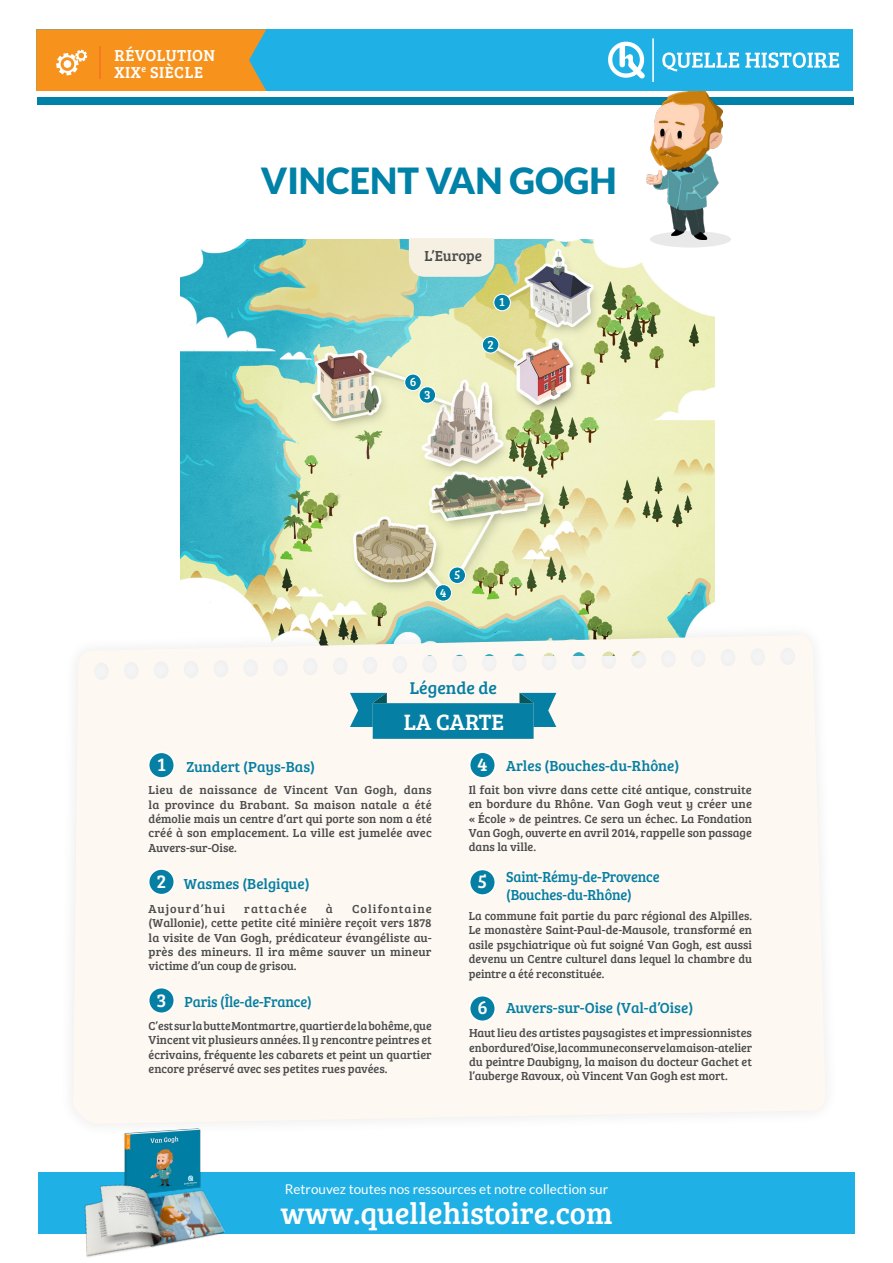
<style>
.page{position:relative;width:893px;height:1263px;background:#fff}
.page>*{position:absolute;margin:0;border:0;box-sizing:border-box;transform-origin:0 0}
.t1{font:900 36px "Lato";color:#0081a8}
.t2{font:30.6px "Bree Serif";color:#fff}
.t3{font:22.95px "Bree Serif";color:#fff}
.t4{font:19.2px "Bree Serif";color:#fff}
.t5{font:17.55px "Bree Serif";color:#057fa3}
.t6{font:16.35px "Bree Serif";letter-spacing:.03em;color:#fff}
.t7{font:15px "Bree Serif";color:#057fa3}
.t8{font:15px "Bree Serif";color:#057fa3;scale:.95 1}
.t9{font:15px "Bree Serif";color:#4b4c4d}
.t10{font:13.5px "Lato";color:#fff}
.t11{font:12.45px "Bree Serif";color:#fff}
.t12{font:12px/14.4px "Bree Serif";color:#4b4c4d;text-align:justify}
.t13{font:12px "Bree Serif";letter-spacing:.09em;color:#4b4c4d}
</style>
<div class="page">
<img style="left:180px;top:239px;width:534px;height:382px">
<div style="left:59px;top:621px;width:780px;height:517px;background:#231f20;opacity:.1"></div>
<div style="left:73px;top:635px;width:753px;height:489px;background:#fef8f2"></div>
<div style="left:409px;top:238px;width:85px;height:39px;background:#f5f0e2"></div>
<div style="left:494px;top:294px;width:16px;height:17px;background:#0081a8;border-radius:50%"></div>
<div style="left:493px;top:294px;width:18px;height:17px;border:1px solid #fff;border-radius:50%"></div>
<div style="left:482px;top:336px;width:17px;height:17px;background:#0081a8;border-radius:50%"></div>
<div style="left:482px;top:336px;width:17px;height:18px;border:1px solid #fff;border-radius:50%"></div>
<div style="left:419px;top:387px;width:17px;height:16px;background:#0081a8;border-radius:50%"></div>
<div style="left:418px;top:386px;width:18px;height:18px;border:1px solid #fff;border-radius:50%"></div>
<div style="left:435px;top:585px;width:17px;height:16px;background:#0081a8;border-radius:50%"></div>
<div style="left:434px;top:584px;width:18px;height:18px;border:1px solid #fff;border-radius:50%"></div>
<div style="left:449px;top:567px;width:17px;height:16px;background:#0081a8;border-radius:50%"></div>
<div style="left:448px;top:566px;width:18px;height:18px;border:1px solid #fff;border-radius:50%"></div>
<div style="left:405px;top:374px;width:16px;height:17px;background:#0081a8;border-radius:50%"></div>
<div style="left:404px;top:373px;width:18px;height:18px;border:1px solid #fff;border-radius:50%"></div>
<div style="left:37px;top:97px;width:816px;height:7px;background:#0081a8"></div>
<div style="left:650px;top:231px;width:81px;height:17px;background:#e9e9e9;border-radius:50%"></div>
<div style="left:38px;top:1172px;width:817px;height:62px;background:#1fb0e6"></div>
<img style="left:646px;top:91px;width:77px;height:149px">
<img style="left:113px;top:1118px;width:100px;height:21px">
<img style="left:84px;top:1139px;width:141px;height:118px">
<svg style="left:350px;top:693px;width:206px;height:46px"></svg>
<div style="left:149px;top:752px;width:25px;height:26px;background:#057fa3;border-radius:50%"></div>
<div style="left:148px;top:751px;width:27px;height:28px;border:2px solid #fff;border-radius:50%"></div>
<div style="left:149px;top:869px;width:25px;height:26px;background:#057fa3;border-radius:50%"></div>
<div style="left:148px;top:868px;width:27px;height:27px;border:2px solid #fff;border-radius:50%"></div>
<div style="left:149px;top:987px;width:25px;height:26px;background:#057fa3;border-radius:50%"></div>
<div style="left:148px;top:987px;width:27px;height:27px;border:2px solid #fff;border-radius:50%"></div>
<div style="left:470px;top:752px;width:25px;height:26px;background:#057fa3;border-radius:50%"></div>
<div style="left:469px;top:751px;width:27px;height:28px;border:2px solid #fff;border-radius:50%"></div>
<div style="left:470px;top:869px;width:25px;height:26px;background:#057fa3;border-radius:50%"></div>
<div style="left:469px;top:868px;width:27px;height:28px;border:2px solid #fff;border-radius:50%"></div>
<div style="left:470px;top:996px;width:25px;height:25px;background:#057fa3;border-radius:50%"></div>
<div style="left:469px;top:995px;width:27px;height:27px;border:2px solid #fff;border-radius:50%"></div>
<div style="left:36px;top:29px;width:817px;height:62px;background:#1fb0e6"></div>
<svg style="left:662px;top:52px;width:177px;height:19px"></svg>
<svg style="left:608px;top:41px;width:37px;height:38px"></svg>
<hr style="left:652px;top:38px;width:2px;height:44px;background:#fff">
<svg style="left:36px;top:29px;width:230px;height:62px;background:#ee962a"></svg>
<hr style="left:99px;top:47px;width:2px;height:32px;background:#f47921">
<p class="t6" style="left:115px;top:43px;width:102px">RÉVOLUTION</p>
<p class="t6" style="left:115px;top:60px;width:90px">XIX<sup>e</sup> SIÈCLE</p>
<p class="t1" style="left:261px;top:159px;width:357px">VINCENT VAN GOGH</p>
<p class="t9" style="left:424px;top:245px;width:59px">L’Europe</p>
<p class="t11" style="left:499px;top:293px;width:7px">1</p>
<p class="t11" style="left:410px;top:373px;width:8px">6</p>
<p class="t11" style="left:424px;top:385px;width:8px">3</p>
<p class="t11" style="left:487px;top:335px;width:8px">2</p>
<p class="t11" style="left:440px;top:583px;width:8px">4</p>
<p class="t11" style="left:454px;top:566px;width:8px">5</p>
<p class="t5" style="left:410px;top:675px;width:89px">Légende de</p>
<p class="t3" style="left:404px;top:705px;width:102px">LA CARTE</p>
<p class="t4" style="left:157px;top:750px;width:10px">1</p>
<p class="t12" style="left:149px;top:782px;width:285px">Lieu de naissance de Vincent Van Gogh, dans la province du Brabant. Sa maison natale a été démolie mais un centre d’art qui porte son nom a été créé à son emplacement. La ville est jumelée avec Auvers-sur-Oise.</p>
<p class="t7" style="left:186px;top:756px;width:130px">Zundert (Pays-Bas)</p>
<p class="t4" style="left:157px;top:867px;width:11px">2</p>
<p class="t7" style="left:184px;top:872px;width:127px">Wasmes (Belgique)</p>
<p class="t13" style="left:149px;top:900px;width:78px">Aujourd’hui</p>
<p class="t13" style="left:244px;top:900px;width:64px">rattachée</p>
<p class="t12" style="left:326px;top:901px;width:9px">à</p>
<p class="t12" style="left:149px;top:901px;width:285px;text-indent:203px">Colifontaine (Wallonie), cette petite cité minière reçoit vers 1878 la visite de Van Gogh, prédicateur évangéliste au&shy;près des mineurs. Il ira même sauver un mineur victime d’un coup de grisou.</p>
<p class="t4" style="left:156px;top:986px;width:12px">3</p>
<p class="t8" style="left:185px;top:991px;width:136px">Paris (Île-de-France)</p>
<p class="t12" style="left:149px;top:1018px;width:285px">C’est sur la butte Montmartre, quartier de la bohême, que Vincent vit plusieurs années. Il y rencontre peintres et écrivains, fréquente les cabarets et peint un quartier encore préservé avec ses petites rues pavées.</p>
<p class="t4" style="left:477px;top:750px;width:12px">4</p>
<p class="t12" style="left:469px;top:782px;width:285px">Il fait bon vivre dans cette cité antique, construite en bordure du Rhône. Van Gogh veut y créer une « École » de peintres. Ce sera un échec. La Fondation Van Gogh, ouverte en avril 2014, rappelle son passage dans la ville.</p>
<p class="t7" style="left:506px;top:755px;width:175px">Arles (Bouches-du-Rhône)</p>
<p class="t4" style="left:478px;top:867px;width:11px">5</p>
<p class="t8" style="left:506px;top:866px;width:163px">Saint-Rémy-de-Provence</p>
<p class="t8" style="left:506px;top:884px;width:134px">(Bouches-du-Rhône)</p>
<p class="t12" style="left:469px;top:908px;width:285px">La commune fait partie du parc régional des Alpilles.<br>Le monastère Saint-Paul-de-Mausole, transformé en asile psychiatrique où fut soigné Van Gogh, est aussi devenu un Centre culturel dans lequel la chambre du peintre a été reconstituée.</p>
<p class="t4" style="left:477px;top:994px;width:12px">6</p>
<p class="t7" style="left:506px;top:997px;width:189px">Auvers-sur-Oise (Val-d’Oise)</p>
<p class="t12" style="left:469px;top:1025px;width:284px">Haut lieu des artistes paysagistes et impressionnistes en bordure d’Oise, la commune conserve la maison-atelier du peintre Daubigny, la maison du docteur Gachet et l’auberge Ravoux, où Vincent Van Gogh est mort.</p>
<p class="t10" style="left:285px;top:1181px;width:325px">Retrouvez toutes nos ressources et notre collection sur</p>
<p class="t2" style="left:280px;top:1191px;width:334px">www.quellehistoire.com</p>
</div>
